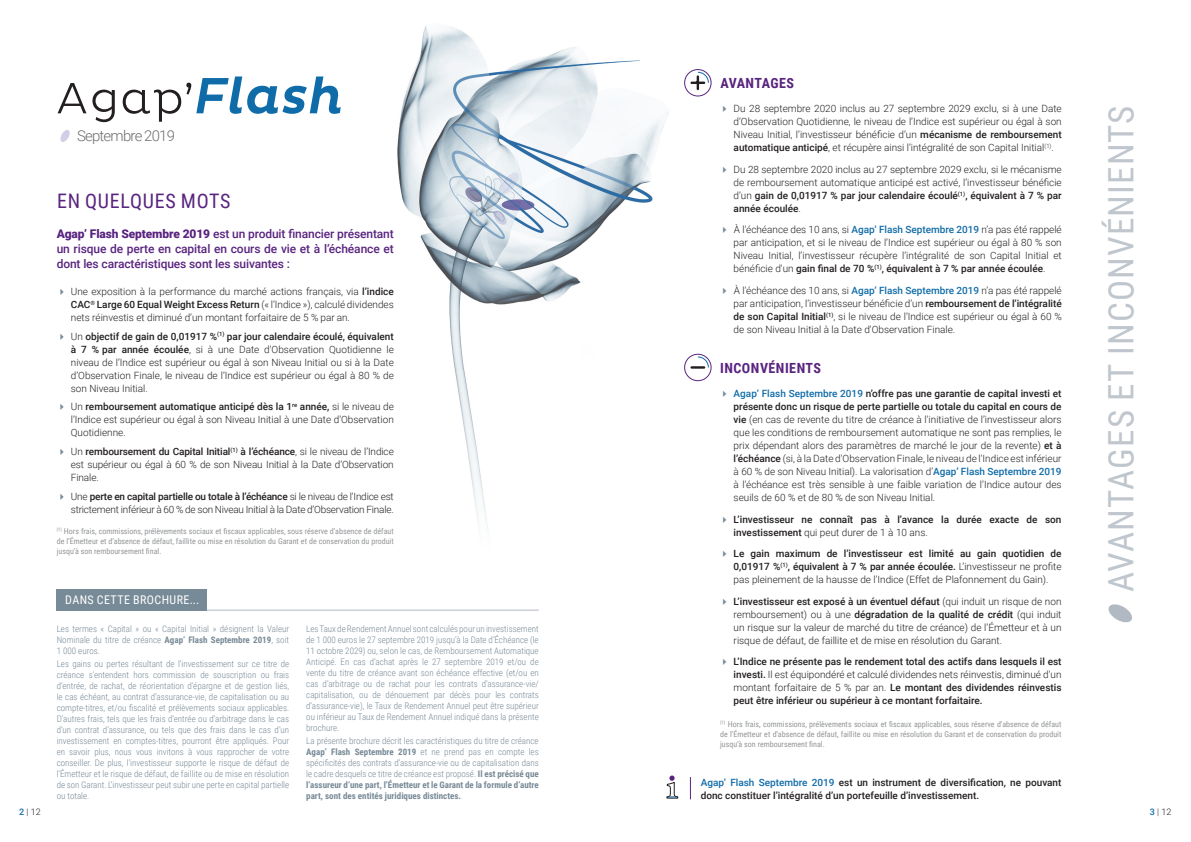
<style>
.page{position:relative;width:1191px;height:842px;background:#fff}
.page>*{position:absolute;margin:0;border:0;box-sizing:border-box;transform-origin:0 0}
.t1{font:35px "Roboto Condensed";letter-spacing:.035em;color:#c0c6cd}
.t2{font:20px "Roboto Condensed";letter-spacing:.035em;color:#592480}
.t3{font:300 14.9px "Roboto";letter-spacing:-.05em;color:#6c6d70}
.t4{font:700 14px "Roboto Condensed";letter-spacing:.035em;color:#592480}
.t5{font:500 12px/15px "Roboto";letter-spacing:-.01em;color:#592480;text-align:justify}
.t6{font:12px "Roboto Condensed";letter-spacing:.035em;color:#fff}
.t7{font:300 10px/13px "Roboto";color:#231f20;text-align:justify}
.t8{font:500 10px/13px "Roboto";color:#231f20}
.t9{font:300 10px/13px "Roboto";letter-spacing:-.02em;color:#231f20}
.t10{font:300 9px/11px "Roboto Condensed";color:#778a97;text-align:justify}
.t11{font:300 9px "Roboto";color:#231f20}
.t12{font:8px/10px "Roboto Condensed";color:#939598;text-align:justify}
.s1{font-weight:900}
.s2{font-weight:500}
.s3{font-weight:700}
.s4{font-weight:500;color:#106ca8}
.s5{font-weight:300}
.s6{color:#106ca8}
</style>
<div class="page">
<img style="left:397px;top:26px;width:272px;height:500px">
<svg style="left:1108px;top:604px;width:24px;height:19px"></svg>
<hr style="left:57px;top:610px;width:482px;height:1px;background:#b1b9c2">
<div style="left:57px;top:589px;width:150px;height:21px;background:#778a97"></div>
<svg style="left:666px;top:775px;width:12px;height:24px"></svg>
<svg style="left:690px;top:777px;width:1px;height:22px"></svg>
<svg style="left:697px;top:356px;width:12px;height:12px"></svg>
<div style="left:684px;top:354px;width:27px;height:27px;border:1px solid #592480;border-radius:50%"></div>
<hr style="left:690px;top:366px;width:15px;height:3px;background:#231f20">
<div style="left:684px;top:69px;width:27px;height:28px;border:1px solid #592480;border-radius:50%"></div>
<svg style="left:690px;top:71px;width:19px;height:19px"></svg>
<svg style="left:60px;top:130px;width:10px;height:12px"></svg>
<svg style="left:58px;top:76px;width:283px;height:46px"></svg>
<p class="t3" style="left:77px;top:125px;width:99px">Septembre 2019</p>
<p class="t2" style="left:57px;top:187px;width:175px">EN QUELQUES MOTS</p>
<p class="t5" style="left:57px;top:226px;width:339px"><span class="s1">Agap’ Flash Septembre 2019</span> est un produit financier présentant un risque de perte en capital en cours de vie et à l’échéance et dont les caractéristiques sont les suivantes :</p>
<p class="t7" style="left:71px;top:285px;width:324px">Une exposition à la performance du marché actions français, via <span class="s2">l’indice CAC</span><sup>®</sup> <span class="s2">Large 60 Equal Weight Excess Return</span> (« l’Indice »), calculé dividendes nets réinvestis et diminué d’un montant forfaitaire de 5 % par an.</p>
<p class="t7" style="left:71px;top:329px;width:324px">Un <span class="s2">objectif de gain de 0,01917 %</span><sup>(1)</sup> <span class="s2">par jour calendaire écoulé, équivalent à 7 % par année écoulée</span>, si à une Date d’Observation Quotidienne le niveau de l’Indice est supérieur ou égal à son Niveau Initial ou si à la Date d’Observation Finale, le niveau de l’Indice est supérieur ou égal à 80 % de son Niveau Initial.</p>
<p class="t7" style="left:71px;top:400px;width:324px">Un <span class="s2">remboursement automatique anticipé dès la 1</span><sup>re</sup> <span class="s2">année,</span> si le niveau de l’Indice est supérieur ou égal à son Niveau Initial à une Date d’Observation Quotidienne.</p>
<p class="t7" style="left:71px;top:445px;width:324px">Un <span class="s2">remboursement du Capital Initial</span><sup>(1)</sup> <span class="s2">à l’échéance</span>, si le niveau de l’Indice est supérieur ou égal à 60 % de son Niveau Initial à la Date d’Observation Finale.</p>
<p class="t9" style="left:71px;top:489px;width:324px">Une <span class="s2">perte en capital partielle ou totale à l’échéance</span> si le niveau de l’Indice est strictement inférieur à 60 % de son Niveau Initial à la Date d’Observation Finale.</p>
<p class="t12" style="left:57px;top:526px;width:338px"><sup>(1)</sup> Hors frais, commissions, prélèvements sociaux et fiscaux applicables, sous réserve d’absence de défaut de l’Émetteur et d’absence de défaut, faillite ou mise en résolution du Garant et de conservation du produit jusqu’à son remboursement final.</p>
<p class="t6" style="left:65px;top:591px;width:135px">DANS CETTE BROCHURE...</p>
<p class="t10" style="left:57px;top:622px;width:234px">Les termes « Capital » ou « Capital Initial » désignent la Valeur Nominale du titre de créance <span class="s3">Agap’ Flash Septembre 2019</span>, soit 1 000 euros.</p>
<p class="t10" style="left:57px;top:658px;width:234px">Les gains ou pertes résultant de l’investissement sur ce titre de créance s’entendent hors commission de souscription ou frais d’entrée, de rachat, de réorientation d’épargne et de gestion liés, le cas échéant, au contrat d’assurance-vie, de capitalisation ou au compte-titres, et/ou fiscalité et prélèvements sociaux applicables.<br>D’autres frais, tels que les frais d’entrée ou d’arbitrage dans le cas d’un contrat d’assurance, ou tels que des frais dans le cas d’un investissement en comptes-titres, pourront être appliqués. Pour en savoir plus, nous vous invitons à vous rapprocher de votre conseiller. De plus, l’investisseur supporte le risque de défaut de l’Émetteur et le risque de défaut, de faillite ou de mise en résolution de son Garant. L’investisseur peut subir une perte en capital partielle ou totale.</p>
<p class="t10" style="left:306px;top:622px;width:234px">Les Taux de Rendement Annuel sont calculés pour un investissement de 1 000 euros le 27 septembre 2019 jusqu’à la Date d’Échéance (le 11 octobre 2029) ou, selon le cas, de Remboursement Automatique Anticipé. En cas d’achat après le 27 septembre 2019 et/ou de vente du titre de créance avant son échéance effective (et/ou en cas d’arbitrage ou de rachat pour les contrats d’assurance-vie/ capitalisation, ou de dénouement par décès pour les contrats d’assurance-vie), le Taux de Rendement Annuel peut être supérieur ou inférieur au Taux de Rendement Annuel indiqué dans la présente brochure.</p>
<p class="t10" style="left:306px;top:735px;width:234px">La présente brochure décrit les caractéristiques du titre de créance <span class="s3">Agap’ Flash Septembre 2019</span> et ne prend pas en compte les spécificités des contrats d’assurance-vie ou de capitalisation dans le cadre desquels ce titre de créance est proposé. <span class="s3">Il est précisé que l’assureur d’une part, l’Émetteur et le Garant de la formule d’autre part, sont des entités juridiques distinctes.</span></p>
<p class="t4" style="left:720px;top:73px;width:75px">AVANTAGES</p>
<p class="t7" style="left:733px;top:102px;width:330px">Du 28 septembre 2020 inclus au 27 septembre 2029 exclu, si à une Date d’Observation Quotidienne, le niveau de l’Indice est supérieur ou égal à son Niveau Initial, l’investisseur bénéficie d’un <span class="s2">mécanisme de remboursement automatique anticipé</span>, et récupère ainsi l’intégralité de son Capital Initial<sup>(1)</sup>.</p>
<p class="t7" style="left:733px;top:162px;width:330px">Du 28 septembre 2020 inclus au 27 septembre 2029 exclu, si le mécanisme de remboursement automatique anticipé est activé, l’investisseur bénéficie d’un <span class="s2">gain de 0,01917 % par jour calendaire écoulé</span><sup>(1)</sup><span class="s2">, équivalent à 7 % par année écoulée</span>.</p>
<p class="t7" style="left:733px;top:223px;width:330px">À l’échéance des 10 ans, si <span class="s4">Agap’ Flash Septembre 2019</span> n’a pas été rappelé par anticipation, et si le niveau de l’Indice est supérieur ou égal à 80 % son Niveau Initial, l’investisseur récupère l’intégralité de son Capital Initial et bénéficie d’un <span class="s2">gain final de 70 %</span><sup>(1)</sup><span class="s2">, équivalent à 7 % par année écoulée</span>.</p>
<p class="t7" style="left:733px;top:283px;width:330px">À l’échéance des 10 ans, si <span class="s4">Agap’ Flash Septembre 2019</span> n’a pas été rappelé par anticipation, l’investisseur bénéficie d’un <span class="s2">remboursement de l’intégralité de son Capital Initial</span><sup>(1)</sup>, si le niveau de l’Indice est supérieur ou égal à 60 % de son Niveau Initial à la Date d’Observation Finale.</p>
<p class="t4" style="left:720px;top:358px;width:102px">INCONVÉNIENTS</p>
<p class="t7" style="left:733px;top:387px;width:329px"><span class="s4">Agap’ Flash Septembre 2019</span> <span class="s2">n’offre pas une garantie de capital investi et présente donc un risque de perte partielle ou totale du capital en cours de vie</span> (en cas de revente du titre de créance à l’initiative de l’investisseur alors que les conditions de remboursement automatique ne sont pas remplies, le prix dépendant alors des paramètres de marché le jour de la revente) <span class="s2">et à l’échéance</span> (si, à la Date d’Observation Finale, le niveau de l’Indice est inférieur à 60 % de son Niveau Initial). La valorisation d’<span class="s4">Agap’ Flash Septembre 2019 </span>à l’échéance est très sensible à une faible variation de l’Indice autour des seuils de 60 % et de 80 % de son Niveau Initial.</p>
<p class="t8" style="left:733px;top:512px;width:329px">L’investisseur ne connaît pas à l’avance la durée exacte de son investissement <span class="s5">qui peut durer de 1 à 10 ans.</span></p>
<p class="t8" style="left:733px;top:547px;width:329px;text-align:justify">Le gain maximum de l’investisseur est limité au gain quotidien de 0,01917 %<sup>(1)</sup>, équivalent à 7 % par année écoulée. <span class="s5">L’investisseur ne profite pas pleinement de la hausse de l’Indice (Effet de Plafonnement du Gain).</span></p>
<p class="t7" style="left:733px;top:594px;width:329px"><span class="s2">L’investisseur est exposé à un éventuel défaut</span> (qui induit un risque de non remboursement) ou à une <span class="s2">dégradation de la qualité de crédit</span> (qui induit un risque sur la valeur de marché du titre de créance) de l’Émetteur et à un risque de défaut, de faillite et de mise en résolution du Garant.</p>
<p class="t8" style="left:733px;top:655px;width:329px;text-align:justify">L’Indice ne présente pas le rendement total des actifs dans lesquels il est investi. <span class="s5">Il est équipondéré et calculé dividendes nets réinvestis, diminué d’un montant forfaitaire de 5 % par an.</span> Le montant des dividendes réinvestis peut être inférieur ou supérieur à ce montant forfaitaire.</p>
<p class="t12" style="left:720px;top:719px;width:343px"><sup>(1)</sup> Hors frais, commissions, prélèvements sociaux et fiscaux applicables, sous réserve d’absence de défaut de l’Émetteur et d’absence de défaut, faillite ou mise en résolution du Garant et de conservation du produit jusqu’à son remboursement final.</p>
<p class="t8" style="left:700px;top:775px;width:362px"><span class="s6">Agap’ Flash Septembre 2019</span> est un instrument de diversification, ne pouvant donc constituer l’intégralité d’un portefeuille d’investissement.</p>
<p class="t1" style="left:1096px;top:591px;width:487px;rotate:-90deg">AVANTAGES ET INCONVÉNIENTS</p>
<p class="t11" style="left:19px;top:805px;width:23px"><span class="s4">2</span> | 12</p>
<p class="t11" style="left:1149px;top:805px;width:23px"><span class="s4">3</span> | 12</p>
</div>
